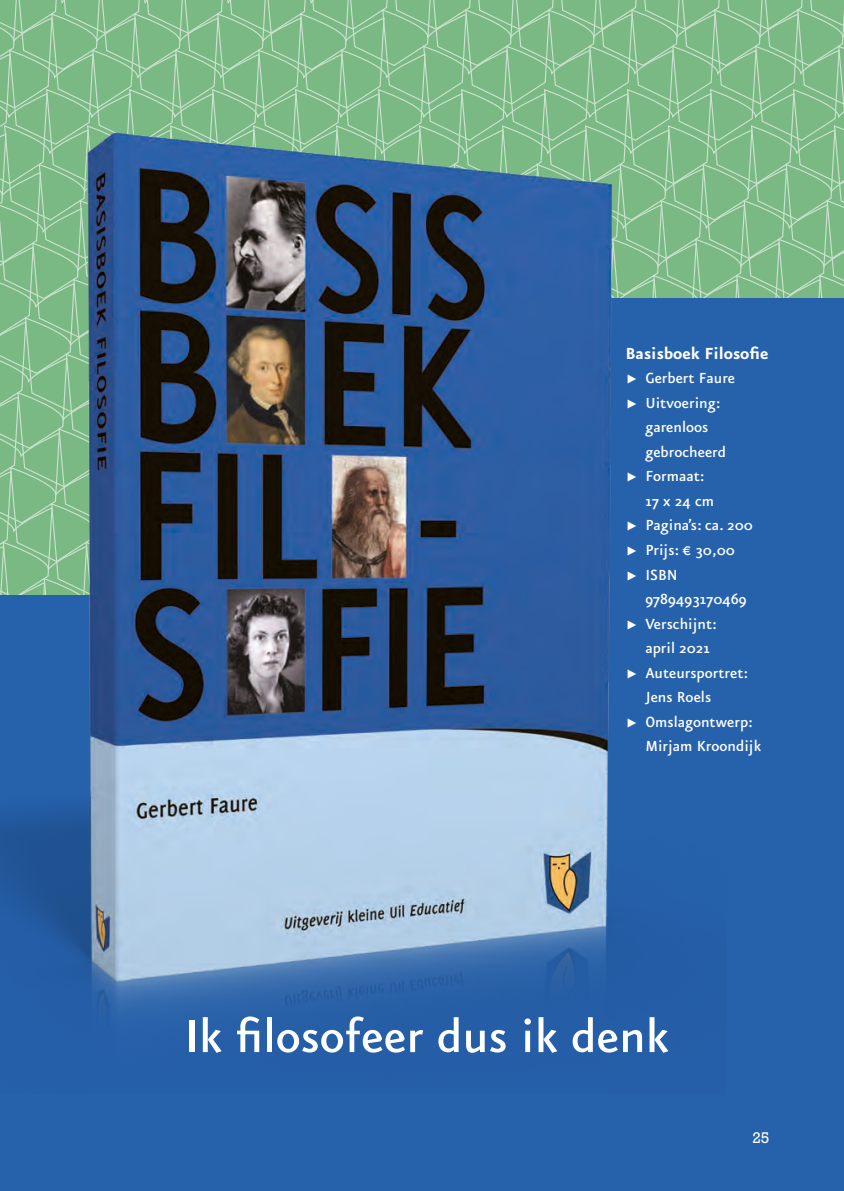
<style>
.page{position:relative;width:844px;height:1191px;background:#fff}
.page>*{position:absolute;margin:0;border:0;box-sizing:border-box;transform-origin:0 0}
.Streamer1{font:500 54.25px "Eureka Sans";color:#fff}
.Essentials-titel{font:700 19.25px "Eureka Sans";color:#fff}
.t1{font:500 17.5px/24.5px "Eureka Sans";color:#fff}
.t2{font:15.75px "Rockwell Std";color:#fff}
.s1{font-family:"Scala Sans Pro";font-weight:700;font-size:12.25px}
.s2{font-family:"Scala Sans Pro";font-weight:400}
</style>
<div class="page">
<svg style="left:0;top:0;width:843px;height:298px;background:#83bc8c"></svg>
<div style="left:0;top:595px;width:843px;height:596px;background:#2661ac"></div>
<div style="left:91px;top:298px;width:752px;height:602px;background:#2661ac"></div>
<img style="left:0;top:103px;width:726px;height:909px">
<p class="Essentials-titel" style="left:625px;top:344px;width:144px">Basisboek Filosofie</p>
<p class="t1" style="left:625px;top:367px;width:111px"><span class="s1">▶</span> Gerbert Faure</p>
<p class="t1" style="left:645px;top:391px;width:82px;text-indent:-20px"><span class="s1">▶</span> Uitvoering: garenloos gebrocheerd</p>
<p class="t1" style="left:645px;top:465px;width:70px;text-indent:-20px"><span class="s1">▶</span> Formaat:<br>17 x 24 cm</p>
<p class="t1" style="left:625px;top:514px;width:129px"><span class="s1">▶</span> Pagina’s: ca. 200</p>
<p class="t1" style="left:625px;top:538px;width:111px"><span class="s1">▶</span> Prijs: <span class="s2">€</span> 30,00</p>
<p class="t1" style="left:645px;top:563px;width:103px;text-indent:-20px"><span class="s1">▶</span> ISBN<br>9789493170469</p>
<p class="t1" style="left:645px;top:612px;width:73px;text-indent:-20px"><span class="s1">▶</span> Verschijnt: april 2021</p>
<p class="t1" style="left:645px;top:661px;width:104px;text-indent:-20px"><span class="s1">▶</span> Auteursportret:<br>Jens Roels</p>
<p class="t1" style="left:645px;top:710px;width:117px;text-indent:-20px"><span class="s1">▶</span> Omslagontwerp:<br>Mirjam Kroondijk</p>
<p class="Streamer1" style="left:184px;top:1010px;width:486px">Ik filosofeer dus ik denk</p>
<p class="t2" style="left:752px;top:1129px;width:19px">25</p>
</div>
